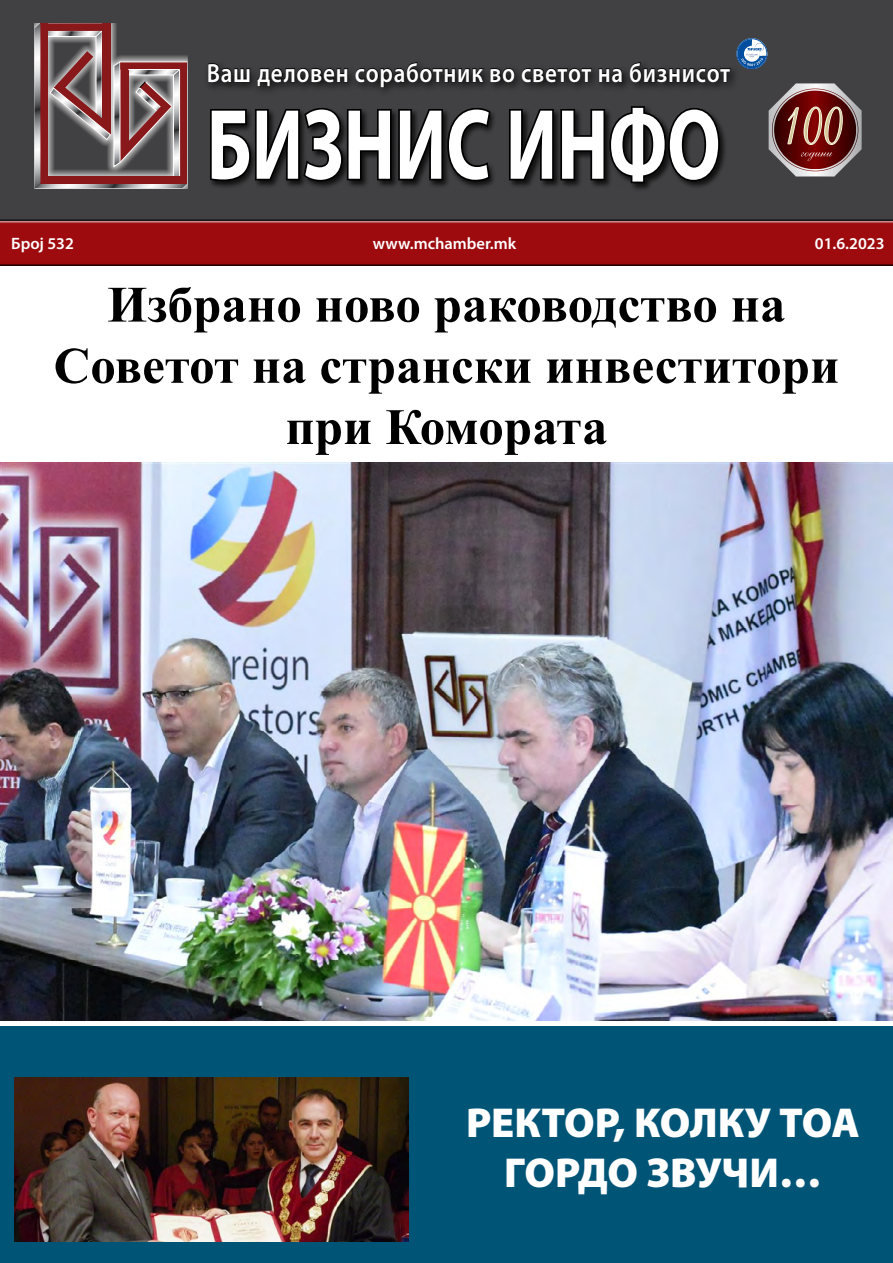
<style>
.page{position:relative;width:893px;height:1263px;background:#fff}
.page>*{position:absolute;margin:0;border:0;box-sizing:border-box;transform-origin:0 0}
.t1{font:700 100.95px "Myriad Pro";color:#fff;scale:.74 1}
.t2{font:63.6px "Amaze Normal";color:#d4c894;scale:.72 1}
.t3{font:700 51px/61.2px "Times New Roman";color:#000;text-align:center}
.t4{font:900 42px/50.4px "Myriad Pro";color:#fff;text-align:center}
.t5{font:600 26.4px "Myriad Pro";letter-spacing:.03em;color:#fff;scale:.88 1}
.t6{font:600 16.5px "Myriad Pro";color:#fff}
</style>
<div class="page">
<img style="left:0;top:462px;width:893px;height:558px">
<div style="left:0;top:0;width:893px;height:221px;background:#414042"></div>
<div style="left:0;top:1027px;width:893px;height:236px;background:#005476"></div>
<svg style="left:34px;top:23px;width:153px;height:166px"></svg>
<div style="left:209px;top:104px;width:519px;height:88px;background:#000;opacity:.75"></div>
<svg style="left:209px;top:106px;width:283px;height:77px"></svg>
<svg style="left:507px;top:104px;width:214px;height:81px"></svg>
<div style="left:203px;top:59px;width:537px;height:39px;background:#000;opacity:.86"></div>
<svg style="left:208px;top:63px;width:42px;height:20px"></svg>
<svg style="left:257px;top:68px;width:91px;height:18px;background:#1e1d1e"></svg>
<svg style="left:355px;top:62px;width:129px;height:26px"></svg>
<svg style="left:490px;top:68px;width:25px;height:15px"></svg>
<svg style="left:521px;top:68px;width:71px;height:15px"></svg>
<svg style="left:599px;top:68px;width:23px;height:15px"></svg>
<svg style="left:630px;top:62px;width:101px;height:21px"></svg>
<div style="left:0;top:219px;width:893px;height:47px;background:#272628"></div>
<div style="left:0;top:220px;width:893px;height:48px;background:#000;opacity:.75"></div>
<img style="left:769px;top:83px;width:93px;height:93px">
<img style="left:772px;top:89px;width:86px;height:82px">
<svg style="left:801px;top:152px;width:31px;height:9px"></svg>
<svg style="left:787px;top:106px;width:56px;height:39px;background:#83312d"></svg>
<svg style="left:736px;top:38px;width:31px;height:31px"></svg>
<svg style="left:737px;top:39px;width:29px;height:29px"></svg>
<svg style="left:741px;top:38px;width:26px;height:28px"></svg>
<div style="left:737px;top:39px;width:30px;height:30px;border:1px solid #014e9f;border-radius:50%"></div>
<img style="left:15px;top:1077px;width:394px;height:165px">
<p class="t5" style="left:207px;top:56px;width:596px">Ваш деловен соработник во светот на бизнисот</p>
<h1 class="t1" style="left:207px;top:79px;width:696px">БИЗНИС ИНФО</h1>
<p class="t2" style="left:782px;top:82px;width:87px">100</p>
<p class="t6" style="left:11px;top:233px;width:64px">Број 532</p>
<p class="t6" style="left:373px;top:233px;width:145px">www.mchamber.mk</p>
<p class="t6" style="left:815px;top:233px;width:71px">01.6.2023</p>
<p class="t3" style="left:54px;top:272px;width:787px">Избрано ново раководство на<br>Советот на странски инвеститори при Комората</p>
<p class="t4" style="left:466px;top:1098px;width:395px">РЕКТОР, КОЛКУ ТОА<br>ГОРДО ЗВУЧИ…</p>
</div>
